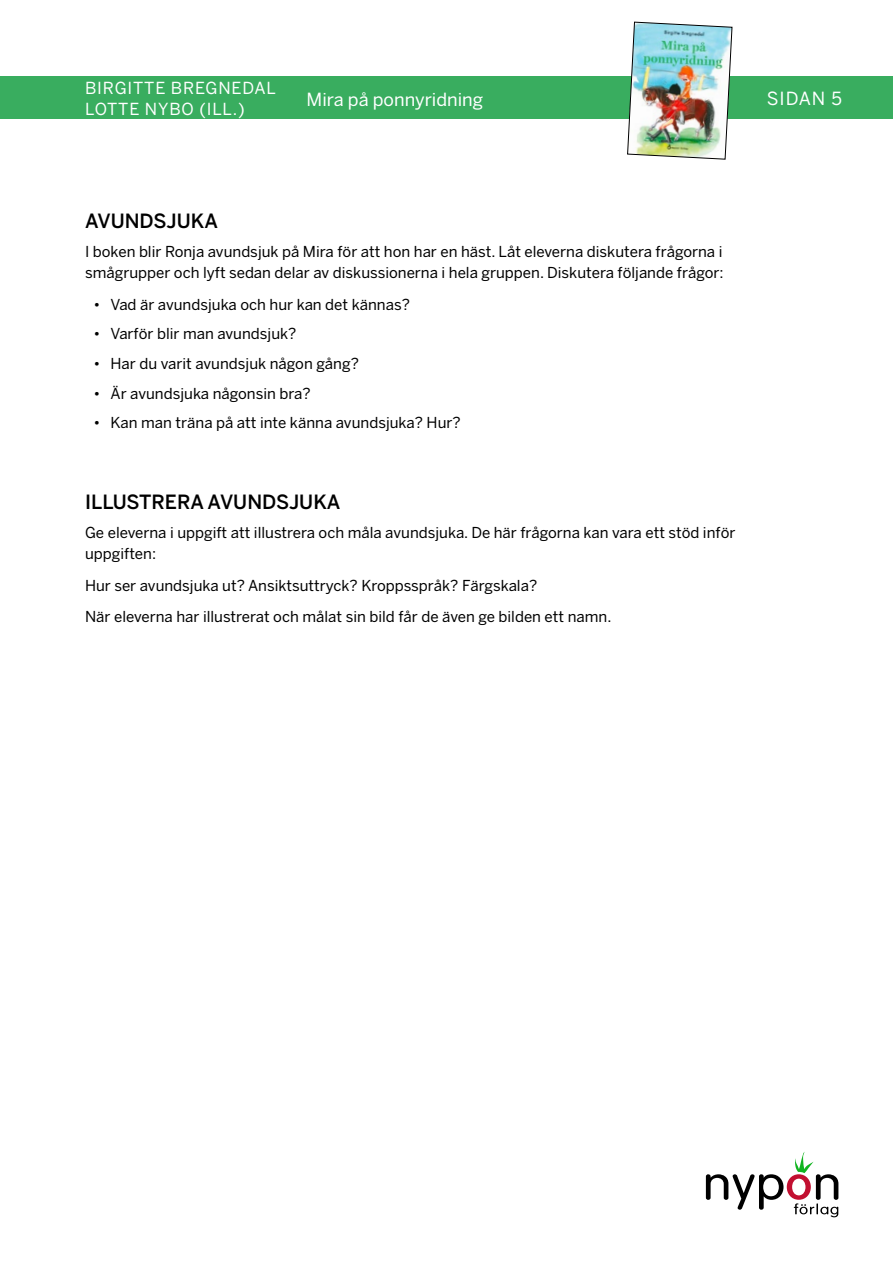
<style>
.page{position:relative;width:893px;height:1263px;background:#fff}
.page>*{position:absolute;margin:0;border:0;box-sizing:border-box;transform-origin:0 0}
.t1{font:500 19.5px "Benton Sans";color:#000}
.t2{font:18px "Benton Sans";color:#fff}
.t3{font:16.5px/21.6px "Benton Sans";letter-spacing:.05em;color:#fff}
.t4{font:15px/21px "Benton Sans";color:#000}
</style>
<div class="page">
<svg style="left:706px;top:1152px;width:132px;height:65px"></svg>
<div style="left:0;top:77px;width:893px;height:42px;background:#39ad5f"></div>
<img style="left:627px;top:21px;width:106px;height:139px">
<p class="t3" style="left:85px;top:77px;width:192px">BIRGITTE BREGNEDAL<br>LOTTE NYBO (ILL.)</p>
<p class="t2" style="left:307px;top:89px;width:178px">Mira på ponnyridning</p>
<p class="t2" style="left:767px;top:88px;width:77px">SIDAN 5</p>
<h1 class="t1" style="left:85px;top:210px;width:134px">AVUNDSJUKA</h1>
<p class="t4" style="left:85px;top:242px;width:640px">I boken blir Ronja avundsjuk på Mira för att hon har en häst. Låt eleverna diskutera frågorna i smågrupper och lyft sedan delar av diskussionerna i hela gruppen. Diskutera följande frågor:</p>
<p class="t4" style="left:94px;top:294px;width:318px">• Vad är avundsjuka och hur kan det kännas?</p>
<p class="t4" style="left:94px;top:324px;width:204px">• Varför blir man avundsjuk?</p>
<p class="t4" style="left:94px;top:353px;width:267px">• Har du varit avundsjuk någon gång?</p>
<p class="t4" style="left:94px;top:383px;width:219px">• Är avundsjuka någonsin bra?</p>
<p class="t4" style="left:94px;top:412px;width:369px">• Kan man träna på att inte känna avundsjuka? Hur?</p>
<h1 class="t1" style="left:85px;top:490px;width:257px">ILLUSTRERA AVUNDSJUKA</h1>
<p class="t4" style="left:85px;top:522px;width:652px">Ge eleverna i uppgift att illustrera och måla avundsjuka. De här frågorna kan vara ett stöd inför uppgiften:</p>
<p class="t4" style="left:85px;top:570px;width:528px;line-height:31.5px">Hur ser avundsjuka ut? Ansiktsuttryck? Kroppsspråk? Färgskala?<br>När eleverna har illustrerat och målat sin bild får de även ge bilden ett namn.</p>
</div>
